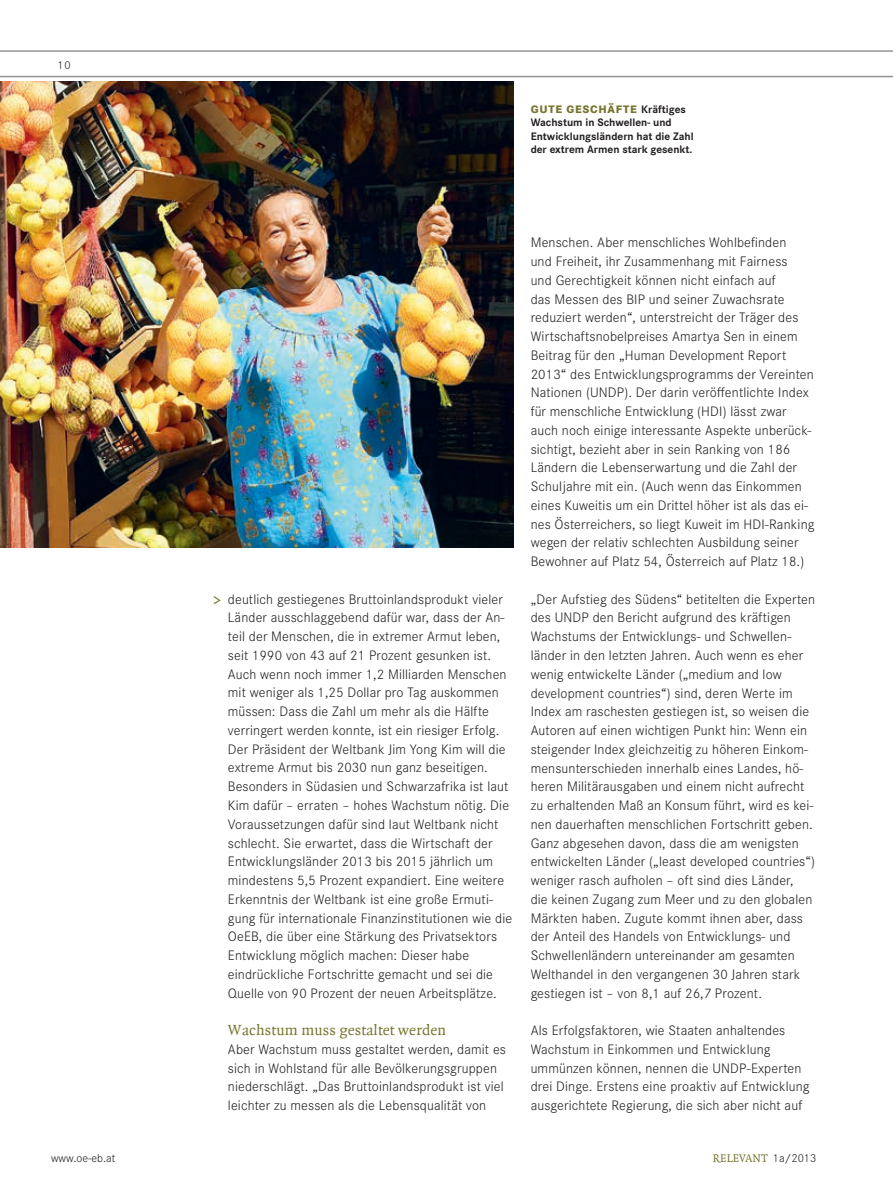
<style>
.page{position:relative;width:893px;height:1191px;background:#fff}
.page>*{position:absolute;margin:0;border:0;box-sizing:border-box;transform-origin:0 0}
.t1{font:15.75px "Quadraat";letter-spacing:.01em;color:#78752e}
.t2{font:300 14.25px/18.8px "Corporate S";letter-spacing:.01em;color:#231f20}
.t3{font:12px "Quadraat";color:#78752e}
.t4{font:300 12px "Corporate S";color:#231f20}
.t5{font:700 11.25px/13.5px "Corporate S";color:#231f20}
.s1{font-weight:800;color:#78752e}
.s2{font-family:"Quadraat";font-weight:400;font-size:15.75px;color:#78752e}
.s3{font-family:"Corporate S";font-weight:300;color:#231f20}
</style>
<div class="page">
<img style="left:0;top:82px;width:514px;height:465px">
<hr style="left:0;top:76px;width:893px;height:1px;background:#939598">
<hr style="left:0;top:50px;width:893px;height:2px;background:#939598">
<p class="t4" style="left:58px;top:56px;width:15px">10</p>
<p class="t5" style="left:531px;top:102px;width:165px"><span class="s1">GU TE GESCHÄFTE</span> Kräftiges<br>Wachstum in Schwellen- und<br>Entwicklungsländern hat die Zahl der extrem Armen stark gesenkt.</p>
<p class="t2" style="left:212px;top:588px;width:292px"><span class="s2">&gt;</span> deutlich gestiegenes Bruttoinlandsprodukt vieler</p>
<p class="t2" style="left:228px;top:607px;width:286px">Länder ausschlaggebend dafür war, dass der An&shy;teil der Menschen, die in extremer Armut leben, seit 1990 von 43 auf 21 Prozent gesunken ist.<br>Auch wenn noch immer 1,2 Milliarden Menschen mit weniger als 1,25 Dollar pro Tag auskommen müssen: Dass die Zahl um mehr als die Hälfte verringert werden konnte, ist ein riesiger Erfolg.<br>Der Präsident der Weltbank Jim Yong Kim will die extreme Armut bis 2030 nun ganz beseitigen.<br>Besonders in Südasien und Schwarzafrika ist laut Kim dafür – erraten – hohes Wachstum nötig. Die Voraussetzungen dafür sind laut Weltbank nicht schlecht. Sie erwartet, dass die Wirtschaft der Entwicklungsländer 2013 bis 2015 jährlich um mindestens 5,5 Prozent expandiert. Eine weitere Erkenntnis der Weltbank ist eine große Ermuti&shy;gung für internationale Finanzinstitutionen wie die OeEB, die über eine Stärkung des Privatsektors Entwicklung möglich machen: Dieser habe eindrückliche Fortschritte gemacht und sei die Quelle von 90 Prozent der neuen Arbeitsplätze.</p>
<p class="t1" style="left:228px;top:1021px;width:220px">Wachstum muss gestaltet werden</p>
<p class="t2" style="left:228px;top:1038px;width:280px">Aber Wachstum muss gestaltet werden, damit es sich in Wohlstand für alle Bevölkerungsgruppen niederschlägt. „Das Bruttoinlandsprodukt ist viel leichter zu messen als die Lebensqualität von</p>
<p class="t2" style="left:531px;top:232px;width:285px">Menschen. Aber menschliches Wohlbefinden<br>und Freiheit, ihr Zusammenhang mit Fairness<br>und Gerechtigkeit können nicht einfach auf<br>das Messen des BIP und seiner Zuwachsrate reduziert werden“, unterstreicht der Träger des Wirtschaftsnobelpreises Amartya Sen in einem Beitrag für den „Human Development Report 2013“ des Entwicklungsprogramms der Vereinten Nationen (UNDP). Der darin veröffentlichte Index für menschliche Entwicklung (HDI) lässt zwar auch noch einige interessante Aspekte unberück&shy;sichtigt, bezieht aber in sein Ranking von 186<br>Ländern die Lebenserwartung und die Zahl der Schuljahre mit ein. (Auch wenn das Einkommen eines Kuweitis um ein Drittel höher ist als das ei&shy;nes Österreichers, so liegt Kuweit im HDI-Ranking wegen der relativ schlechten Ausbildung seiner Bewohner auf Platz 54, Österreich auf Platz 18.)</p>
<p class="t2" style="left:531px;top:589px;width:286px">„Der Aufstieg des Südens“ betitelten die Experten des UNDP den Bericht aufgrund des kräftigen Wachstums der Entwicklungs- und Schwellen&shy;länder in den letzten Jahren. Auch wenn es eher wenig entwickelte Länder („medium and low development countries“) sind, deren Werte im Index am raschesten gestiegen ist, so weisen die Autoren auf einen wichtigen Punkt hin: Wenn ein steigender Index gleichzeitig zu höheren Einkom&shy;mensunterschieden innerhalb eines Landes, hö&shy;heren Militärausgaben und einem nicht aufrecht zu erhaltenden Maß an Konsum führt, wird es kei&shy;nen dauerhaften menschlichen Fortschritt geben.<br>Ganz abgesehen davon, dass die am wenigsten entwickelten Länder („least developed countries“) weniger rasch aufholen – oft sind dies Länder,<br>die keinen Zugang zum Meer und zu den globalen Märkten haben. Zugute kommt ihnen aber, dass der Anteil des Handels von Entwicklungs- und Schwellenländern untereinander am gesamten Welthandel in den vergangenen 30 Jahren stark gestiegen ist – von 8,1 auf 26,7 Prozent.</p>
<p class="t2" style="left:531px;top:1020px;width:280px">Als Erfolgsfaktoren, wie Staaten anhaltendes Wachstum in Einkommen und Entwicklung ummünzen können, nennen die UNDP-Experten drei Dinge. Erstens eine proaktiv auf Entwicklung ausgerichtete Regierung, die sich aber nicht auf</p>
<p class="t4" style="left:51px;top:1149px;width:66px">www.oe-eb.at</p>
<p class="t3" style="left:713px;top:1151px;width:105px">Relevant <span class="s3">1a/2013</span></p>
</div>
